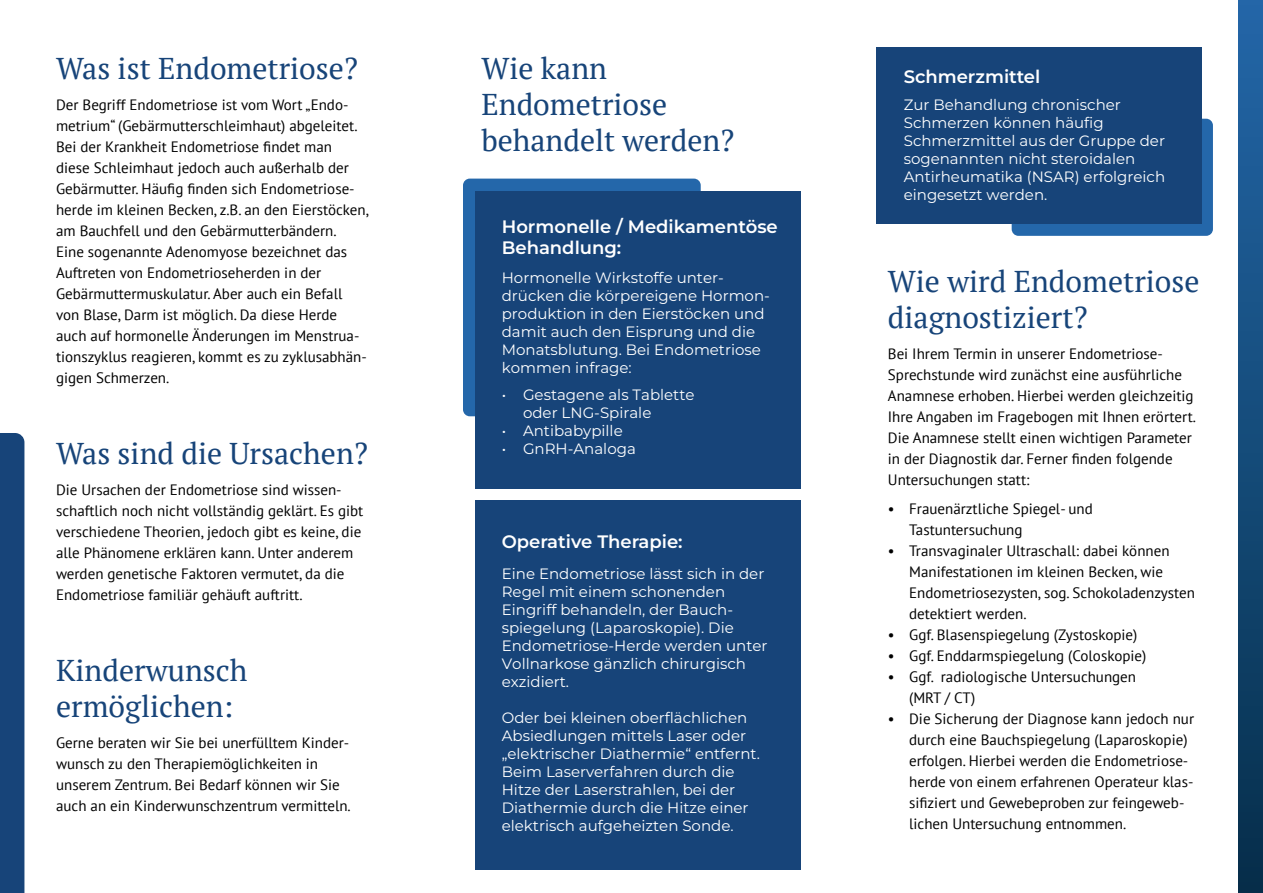
<style>
.page{position:relative;width:1263px;height:893px;background:#fff}
.page>*{position:absolute;margin:0;border:0;box-sizing:border-box;transform-origin:0 0}
.t1{font:30px/36px "PT Serif";color:#174479}
.t2{font:600 18px/21px "Montserrat";color:#fff}
.t3{font:15px/21px "PT Sans";color:#000}
.t4{font:100 15px/18px "Montserrat";color:#fff}
</style>
<div class="page">
<div style="left:1238px;top:0;width:25px;height:893px;background:linear-gradient(to bottom,#2367a8,#062f4b)"></div>
<div style="left:0;top:433px;width:24px;height:460px;background:#174479"></div>
<div style="left:463px;top:179px;width:238px;height:237px;background:#2467aa;border-radius:7px"></div>
<div style="left:475px;top:191px;width:325px;height:298px;background:#174479"></div>
<div style="left:475px;top:500px;width:325px;height:370px;background:#174479"></div>
<div style="left:1012px;top:119px;width:201px;height:117px;background:#2467aa;border-radius:7px"></div>
<div style="left:876px;top:48px;width:325px;height:176px;background:#174479"></div>
<h1 class="t1" style="left:56px;top:50px;width:303px">Was ist Endometriose?</h1>
<p class="t3" style="left:56px;top:94px;width:314px">Der Begriff Endometriose ist vom Wort „Endo&shy;metrium“ (Gebärmutterschleimhaut) abgeleitet.<br>Bei der Krankheit Endometriose findet man diese Schleimhaut jedoch auch außerhalb der Gebärmutter. Häufig finden sich Endometriose&shy;herde im kleinen Becken, z.B. an den Eierstöcken, am Bauchfell und den Gebärmutterbändern.<br>Eine sogenannte Adenomyose bezeichnet das Auftreten von Endometrioseherden in der Gebärmuttermuskulatur. Aber auch ein Befall von Blase, Darm ist möglich. Da diese Herde auch auf hormonelle Änderungen im Menstrua&shy;tionszyklus reagieren, kommt es zu zyklusabhän&shy;gigen Schmerzen.</p>
<h1 class="t1" style="left:56px;top:435px;width:313px">Was sind die Ursachen?</h1>
<p class="t3" style="left:56px;top:479px;width:309px">Die Ursachen der Endometriose sind wissen&shy;schaftlich noch nicht vollständig geklärt. Es gibt verschiedene Theorien, jedoch gibt es keine, die alle Phänomene erklären kann. Unter anderem werden genetische Faktoren vermutet, da die Endometriose familiär gehäuft auftritt.</p>
<h1 class="t1" style="left:56px;top:652px;width:193px">Kinderwunsch ermöglichen:</h1>
<p class="t3" style="left:56px;top:732px;width:296px">Gerne beraten wir Sie bei unerfülltem Kinder&shy;wunsch zu den Therapiemöglichkeiten in unserem Zentrum. Bei Bedarf können wir Sie auch an ein Kinderwunschzentrum vermitteln.</p>
<h1 class="t1" style="left:481px;top:50px;width:255px">Wie kann<br>Endometriose behandelt werden?</h1>
<p class="t2" style="left:502px;top:215px;width:278px">Hormonelle / Medikamentöse<br>Behandlung:</p>
<p class="t4" style="left:502px;top:268px;width:270px">Hormonelle Wirkstoffe unter&shy;drücken die körpereigene Hormon&shy;produktion in den Eierstöcken und damit auch den Eisprung und die<br>Monatsblutung. Bei Endometriose kommen infrage:</p>
<p class="t4" style="left:523px;top:385px;width:173px;text-indent:-21px">• Gestagene als Tablette oder LNG-Spirale</p>
<p class="t4" style="left:502px;top:421px;width:122px">• Antibabypille</p>
<p class="t4" style="left:502px;top:439px;width:136px">• GnRH-Analoga</p>
<p class="t2" style="left:502px;top:530px;width:182px">Operative Therapie:</p>
<p class="t4" style="left:502px;top:565px;width:267px">Eine Endometriose lässt sich in der<br>Regel mit einem schonenden<br>Eingriff behandeln, der Bauch&shy;spiegelung (Laparoskopie). Die<br>Endometriose-Herde werden unter<br>Vollnarkose gänzlich chirurgisch exzidiert.</p>
<p class="t4" style="left:502px;top:709px;width:260px">Oder bei kleinen oberflächlichen Absiedlungen mittels Laser oder „elektrischer Diathermie“ entfernt.<br>Beim Laserverfahren durch die Hitze der Laserstrahlen, bei der Diathermie durch die Hitze einer elektrisch aufgeheizten Sonde.</p>
<p class="t2" style="left:904px;top:66px;width:138px">Schmerzmittel</p>
<p class="t4" style="left:904px;top:95px;width:263px">Zur Behandlung chronischer<br>Schmerzen können häufig<br>Schmerzmittel aus der Gruppe der sogenannten nicht steroidalen<br>Antirheumatika (NSAR) erfolgreich eingesetzt werden.</p>
<h1 class="t1" style="left:888px;top:263px;width:313px">Wie wird Endometriose diagnostiziert?</h1>
<p class="t3" style="left:888px;top:343px;width:310px">Bei Ihrem Termin in unserer Endometriose-Sprechstunde wird zunächst eine ausführliche Anamnese erhoben. Hierbei werden gleichzeitig Ihre Angaben im Fragebogen mit Ihnen erörtert.<br>Die Anamnese stellt einen wichtigen Parameter in der Diagnostik dar. Ferner finden folgende Untersuchungen statt:</p>
<p class="t3" style="left:909px;top:498px;width:185px;text-indent:-21px">• Frauenärztliche Spiegel- und<br>Tastuntersuchung</p>
<p class="t3" style="left:909px;top:540px;width:287px;text-indent:-21px">• Transvaginaler Ultraschall: dabei können Manifestationen im kleinen Becken, wie Endometriosezysten, sog. Schokoladenzysten detektiert werden.</p>
<p class="t3" style="left:888px;top:624px;width:251px">• Ggf. Blasenspiegelung (Zystoskopie)</p>
<p class="t3" style="left:888px;top:645px;width:260px">• Ggf. Enddarmspiegelung (Coloskopie)</p>
<p class="t3" style="left:909px;top:666px;width:228px;text-indent:-21px">• Ggf. radiologische Untersuchungen (MRT / CT)</p>
<p class="t3" style="left:909px;top:708px;width:286px;text-indent:-21px">• Die Sicherung der Diagnose kann jedoch nur durch eine Bauchspiegelung (Laparoskopie) erfolgen. Hierbei werden die Endometriose&shy;herde von einem erfahrenen Operateur klas&shy;sifiziert und Gewebeproben zur feingeweb&shy;lichen Untersuchung entnommen.</p>
</div>
